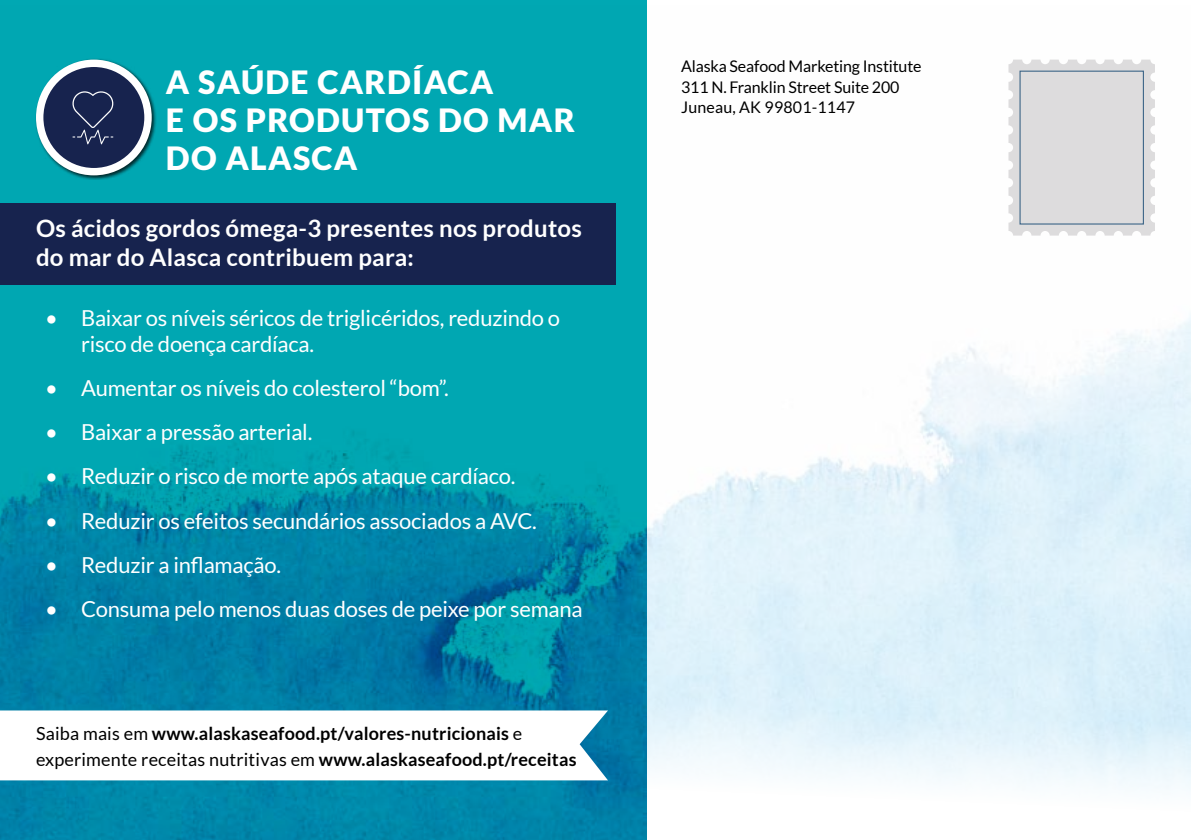
<style>
.page{position:relative;width:1191px;height:840px;background:#fff}
.page>*{position:absolute;margin:0;border:0;box-sizing:border-box;transform-origin:0 0}
.t1{font:900 32px/38.2px "Lato";letter-spacing:.04em;color:#fff}
.t2{font:700 24px/28.8px "Lato";letter-spacing:.01em;color:#fff}
.t3{font:22px/44px "Lato";letter-spacing:-.01em;color:#fff}
.t4{font:700 18px/26px "Lato";letter-spacing:.01em;color:#000}
.t5{font:16px/20px "Lato";letter-spacing:-.01em;color:#000}
.s1{font-weight:400}
</style>
<div class="page">
<img style="left:0;top:0;width:647px;height:839px">
<div style="left:0;top:203px;width:615px;height:81px;background:#17234e"></div>
<div style="left:35px;top:58px;width:122px;height:122px;background:#000;opacity:.75"></div>
<div style="left:40px;top:63px;width:108px;height:108px;background:#17234e;border-radius:50%"></div>
<div style="left:36px;top:60px;width:116px;height:115px;border:7px solid #fff;border-radius:50%"></div>
<svg style="left:72px;top:91px;width:42px;height:53px"></svg>
<div style="left:1008px;top:60px;width:147px;height:175px;background:#dddcdd"></div>
<div style="left:1019px;top:71px;width:125px;height:153px;border:1px solid #42698a"></div>
<svg style="left:0;top:710px;width:608px;height:70px"></svg>
<h1 class="t1" style="left:166px;top:62px;width:410px">A SAÚDE CARDÍACA<br>E OS PRODUTOS DO MAR<br>DO ALASCA</h1>
<p class="t2" style="left:36px;top:214px;width:547px">Os ácidos gordos ómega-3 presentes nos produtos do mar do Alasca contribuem para:</p>
<p class="t3" style="left:81px;top:296px;width:480px">Baixar os níveis séricos de triglicéridos, reduzindo o</p>
<p class="t3" style="left:45px;top:296px;width:14px">•</p>
<p class="t3" style="left:45px;top:366px;width:14px">•</p>
<p class="t3" style="left:81px;top:322px;width:369px">risco de doença cardíaca.<br>Aumentar os níveis do colesterol “bom .“</p>
<p class="t3" style="left:45px;top:410px;width:14px">•</p>
<p class="t3" style="left:81px;top:410px;width:233px">Baixar a pressão arterial.</p>
<p class="t3" style="left:45px;top:454px;width:14px">•</p>
<p class="t3" style="left:81px;top:454px;width:436px">Reduzir o risco de morte após ataque cardíaco.</p>
<p class="t3" style="left:45px;top:498px;width:14px">•</p>
<p class="t3" style="left:81px;top:498px;width:457px">Reduzir os efeitos secundários associados a AVC.</p>
<p class="t3" style="left:45px;top:542px;width:14px">•</p>
<p class="t3" style="left:81px;top:542px;width:201px">Reduzir a inflamação.</p>
<p class="t3" style="left:45px;top:586px;width:14px">•</p>
<p class="t3" style="left:81px;top:586px;width:503px">Consuma pelo menos duas doses de peixe por semana</p>
<p class="t4" style="left:36px;top:719px;width:542px"><span class="s1">Saiba mais em</span> www.alaskaseafood.pt/valores-nutricionais <span class="s1">e experimente receitas nutritivas em</span> www.alaskaseafood.pt/receitas</p>
<p class="t5" style="left:681px;top:57px;width:242px">Alaska Seafood Marketing Institute<br>311 N. Franklin Street Suite 200<br>Juneau, AK 99801-1147</p>
</div>
